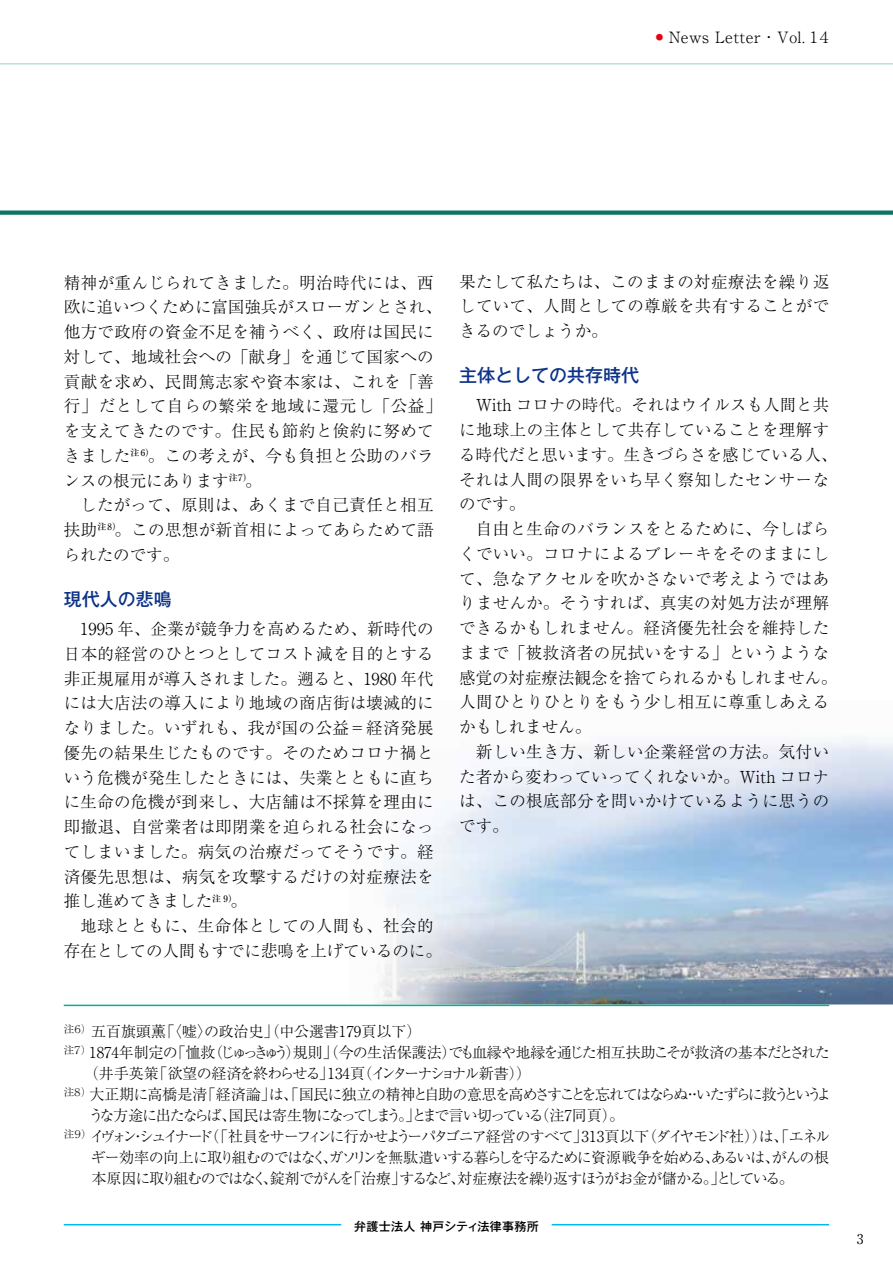
<style>
.page{position:relative;width:893px;height:1263px;background:#fff}
.page>*{position:absolute;margin:0;border:0;box-sizing:border-box;transform-origin:0 0}
.t1{font:500 18px "Gothic MB101 Pr 6 N";color:#0c3388}
.t2{font:300 16.5px/24.8px "Ryumin Pr 6 N";letter-spacing:.015em;color:#000;text-align:justify}
.t3{font:300 15.6px "Ryumin Pr 6 N";letter-spacing:.025em;color:#000}
.t4{font:300 15px "Ryumin Pr 6 N";letter-spacing:-.075em;color:#000}
.t5{font:300 15px "Ryumin Pr 6 N";letter-spacing:-.115em;color:#000}
.t6{font:300 15px "Ryumin Pr 6 N";letter-spacing:-.045em;color:#000}
.t7{font:300 15px "Ryumin Pr 6 N";color:#000}
.t8{font:13.5px "Ryumin Pr 6 N";color:#000}
.t9{font:500 12px "Gothic MB101 Pr 6 N";letter-spacing:.025em;color:#000}
</style>
<div class="page">
<img style="left:378px;top:737px;width:515px;height:267px">
<hr style="left:64px;top:1224px;width:277px;height:1px;background:#00b9ef">
<hr style="left:552px;top:1224px;width:277px;height:1px;background:#00b9ef">
<hr style="left:64px;top:1005px;width:765px;height:1px;background:#00b097">
<div style="left:0;top:210px;width:893px;height:5px;background:#0d7568"></div>
<hr style="left:0;top:63px;width:893px;height:2px;background:#bde1d6">
<p class="t3" style="left:656px;top:25px;width:178px"><sup>●</sup> News Letter・Vol.１４</p>
<p class="t2" style="left:64px;top:269px;width:380px;text-align:left">精神が重んじられてきました。明治時代には、西欧に追いつくために富国強兵がスローガンとされ、他方で政府の資金不足を補うべく、政府は国民に対して、地域社会への「献身」を通じて国家への貢献を求め、民間篤志家や資本家は、これを「善行」だとして自らの繁栄を地域に還元し「公益」を支えてきたのです。住民も節約と倹約に努めてきました<sup>注6）</sup>。この考えが、今も負担と公助のバランスの根元にあります<sup>注7）</sup>。</p>
<p class="t2" style="left:64px;top:492px;width:371px;text-indent:16px">したがって、原則は、あくまで自己責任と相互扶助<sup>注8）</sup>。この思想が新首相によってあらためて語られたのです。</p>
<p class="t1" style="left:64px;top:584px;width:109px">現代人の悲鳴</p>
<p class="t2" style="left:64px;top:616px;width:371px;text-indent:16px">1995 年、企業が競争力を高めるため、新時代の日本的経営のひとつとしてコスト減を目的とする非正規雇用が導入されました。遡ると、1980 年代には大店法の導入により地域の商店街は壊滅的になりました。いずれも、我が国の公益＝経済発展優先の結果生じたものです。そのためコロナ禍という危機が発生したときには、失業とともに直ちに生命の危機が到来し、大店舗は不採算を理由に即撤退、自営業者は即閉業を迫られる社会になってしまいました。病気の治療だってそうです。経済優先思想は、病気を攻撃するだけの対症療法を推し進めてきました<sup>注</sup> <sup>9）</sup>。</p>
<p class="t2" style="left:64px;top:913px;width:380px;text-align:center">地球とともに、生命体としての人間も、社会的<br>存在としての人間もすでに悲鳴を上げているのに。</p>
<p class="t2" style="left:459px;top:268px;width:371px">果たして私たちは、このままの対症療法を繰り返していて、人間としての尊厳を共有することができるのでしょうか。</p>
<p class="t1" style="left:459px;top:360px;width:181px">主体としての共存時代</p>
<p class="t2" style="left:459px;top:392px;width:380px;text-align:left;text-indent:16px">With コロナの時代。それはウイルスも人間と共に地球上の主体として共存していることを理解する時代だと思います。生きづらさを感じている人、それは人間の限界をいち早く察知したセンサーなのです。</p>
<p class="t2" style="left:459px;top:516px;width:380px;text-align:left;text-indent:16px">自由と生命のバランスをとるために、今しばらくでいい。コロナによるブレーキをそのままにして、急なアクセルを吹かさないで考えようではありませんか。そうすれば、真実の対処方法が理解できるかもしれません。経済優先社会を維持したままで「被救済者の尻拭いをする」というような感覚の対症療法観念を捨てられるかもしれません。人間ひとりひとりをもう少し相互に尊重しあえるかもしれません。</p>
<p class="t2" style="left:459px;top:738px;width:371px;text-indent:16px">新しい生き方、新しい企業経営の方法。気付いた者から変わっていってくれないか。With コロナは、この根底部分を問いかけているように思うのです。</p>
<p class="t7" style="left:64px;top:1020px;width:359px"><sup>注６）</sup>五百旗頭薫「〈嘘〉の政治史」（中公選書179頁以下）</p>
<p class="t6" style="left:64px;top:1041px;width:768px"><sup>注７）</sup>1874年制定の「恤救（じゅっきゅう）規則」（今の生活保護法）でも血縁や地縁を通じた相互扶助こそが救済の基本だとされた</p>
<p class="t4" style="left:84px;top:1062px;width:449px">（井手英策「欲望の経済を終わらせる」134頁（インターナショナル新書））</p>
<p class="t4" style="left:64px;top:1083px;width:769px"><sup>注８）</sup>大正期に高橋是清「経済論」は、「国民に独立の精神と自助の意思を高めさすことを忘れてはならぬ・・いたずらに救うというよ</p>
<p class="t4" style="left:89px;top:1104px;width:537px">うな方途に出たならば、国民は寄生物になってしまう。」とまで言い切っている（注7同頁）。</p>
<p class="t5" style="left:64px;top:1125px;width:768px"><sup>注９）</sup>イヴォン・シュイナード（「社員をサーフィンに行かせようーパタゴニア経営のすべて」313頁以下（ダイヤモンド社））は、「エネル</p>
<p class="t4" style="left:90px;top:1146px;width:740px">ギー効率の向上に取り組むのではなく、ガソリンを無駄遣いする暮らしを守るために資源戦争を始める、あるいは、がんの根</p>
<p class="t4" style="left:91px;top:1167px;width:704px">本原因に取り組むのではなく、錠剤でがんを「治療」するなど、対症療法を繰り返すほうがお金が儲かる。」としている。</p>
<p class="t9" style="left:354px;top:1216px;width:186px">弁護士法人 神戸シティ法律事務所</p>
<p class="t8" style="left:857px;top:1228px;width:8px">3</p>
</div>
